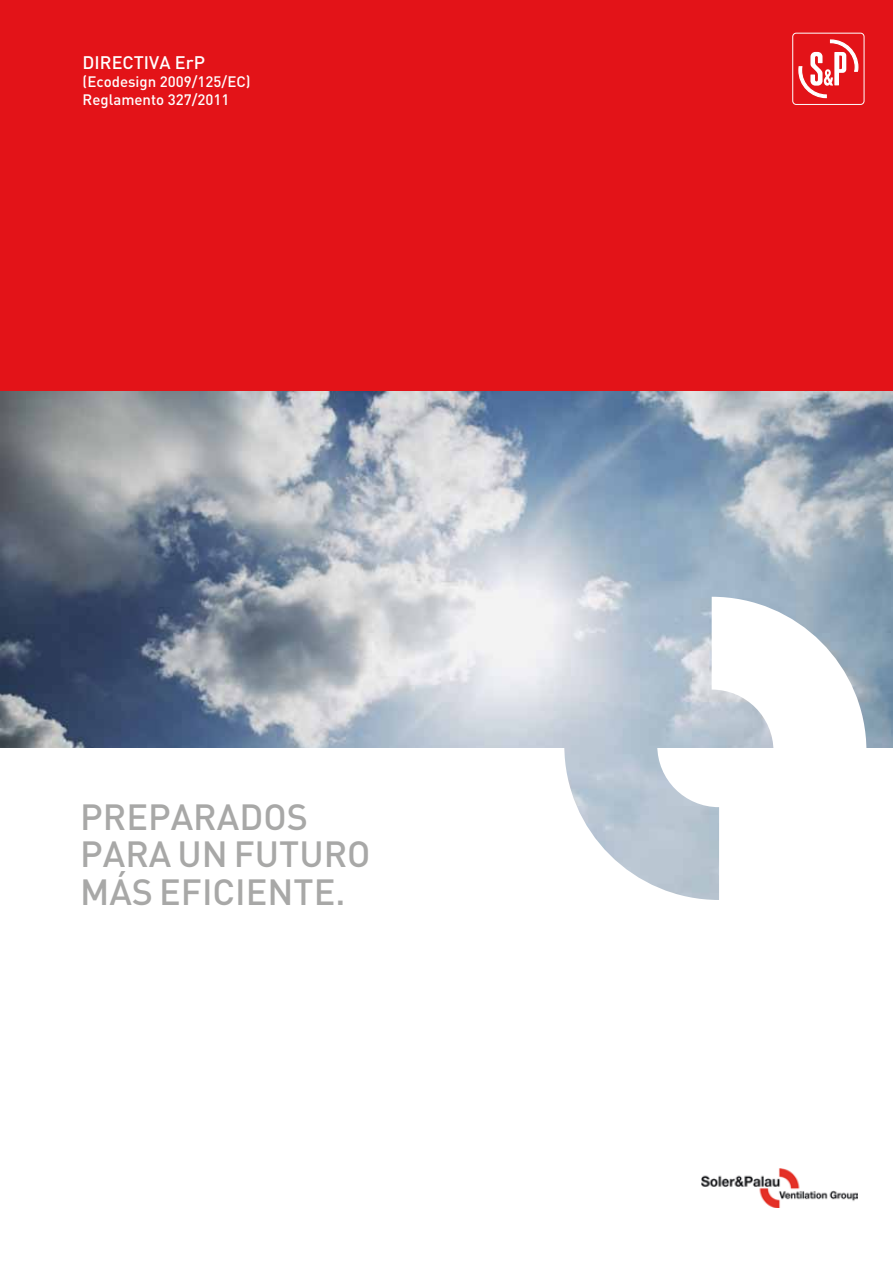
<style>
.page{position:relative;width:893px;height:1263px;background:#fff}
.page>*{position:absolute;margin:0;border:0;box-sizing:border-box;transform-origin:0 0}
.t1{font:500 36px/37.5px "DIN";color:#a8a8a7}
.t2{font:500 18px "DIN";color:#fff}
.t3{font:500 15px/18px "DIN";color:#fff}
</style>
<div class="page">
<div style="left:0;top:0;width:892px;height:629px;background:#e31318"></div>
<img style="left:0;top:392px;width:892px;height:355px">
<img style="left:564px;top:745px;width:155px;height:155px">
<svg style="left:711px;top:597px;width:155px;height:154px"></svg>
<svg style="left:798px;top:40px;width:61px;height:59px"></svg>
<div style="left:792px;top:33px;width:72px;height:72px;border:1px solid #fff;border-radius:4px"></div>
<img style="left:701px;top:1168px;width:156px;height:39px">
<p class="t2" style="left:83px;top:51px;width:124px">DIRECTIVA ErP</p>
<p class="t3" style="left:83px;top:72px;width:169px">(Ecodesign 2009/125/EC)<br>Reglamento 327/2011</p>
<h1 class="t1" style="left:80px;top:797px;width:292px">PREPARADOS<br>PARA UN FUTURO<br>MÁS EFICIENTE.</h1>
</div>
